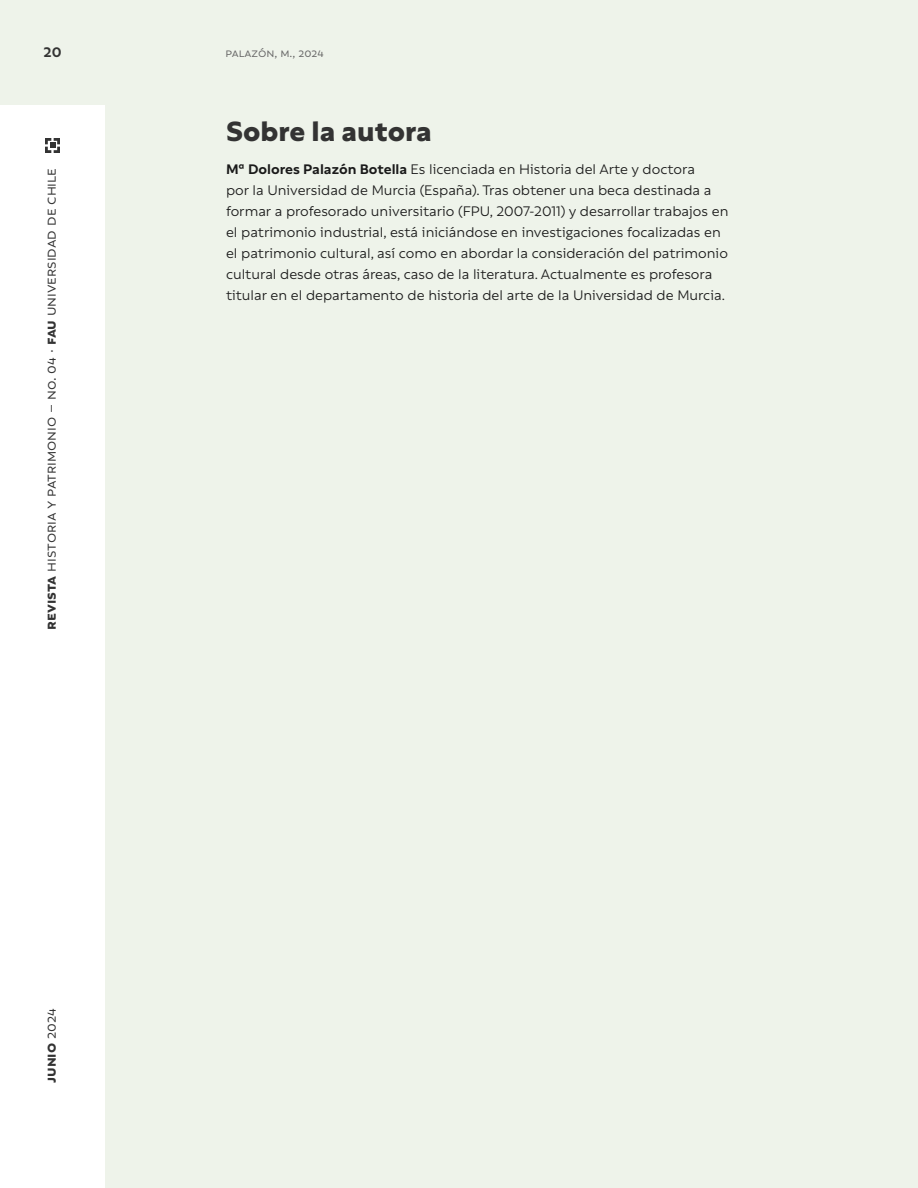
<style>
.page{position:relative;width:918px;height:1188px;background:#eef3ea}
.page>*{position:absolute;margin:0;border:0;box-sizing:border-box;transform-origin:0 0}
.t1{font:900 30px "Rebrand Txt";color:#333}
.t2{font:16.5px "Rebrand Txt";color:#333}
.t3{font:700 16.5px "Rebrand Txt";color:#333}
.t4{font:15px/21px "Rebrand Txt";color:#1a1a1a}
.t5{font:700 15px "Rebrand Txt";color:#333}
.t6{font:13.5px "Rebrand Txt";color:#666}
.s1{font-weight:700}
.s2{font-weight:400}
</style>
<div class="page">
<div style="left:0;top:105px;width:105px;height:1083px;background:#fff"></div>
<svg style="left:45px;top:138px;width:15px;height:15px"></svg>
<p class="t5" style="left:43px;top:43px;width:20px">20</p>
<p class="t6" style="left:225px;top:45px;width:100px">palazón, m., 2024</p>
<p class="t2" style="left:42px;top:630px;width:463px;rotate:-90deg"><span class="s1">revista</span> historia y patrimonio – no. 04 · <span class="s1">fau</span> universidad de chile</p>
<p class="t3" style="left:41px;top:1083px;width:76px;rotate:-90deg">junio <span class="s2">2024</span></p>
<h1 class="t1" style="left:226px;top:114px;width:207px">Sobre la autora</h1>
<p class="t4" style="left:226px;top:159px;width:504px"><span class="s1">Mª Dolores Palazón Botella</span> Es licenciada en Historia del Arte y doctora<br>por la Universidad de Murcia (España). Tras obtener una beca destinada a formar a profesorado universitario (FPU, 2007-2011) y desarrollar trabajos en el patrimonio industrial, está iniciándose en investigaciones focalizadas en el patrimonio cultural, así como en abordar la consideración del patrimonio cultural desde otras áreas, caso de la literatura. Actualmente es profesora titular en el departamento de historia del arte de la Universidad de Murcia.</p>
</div>
